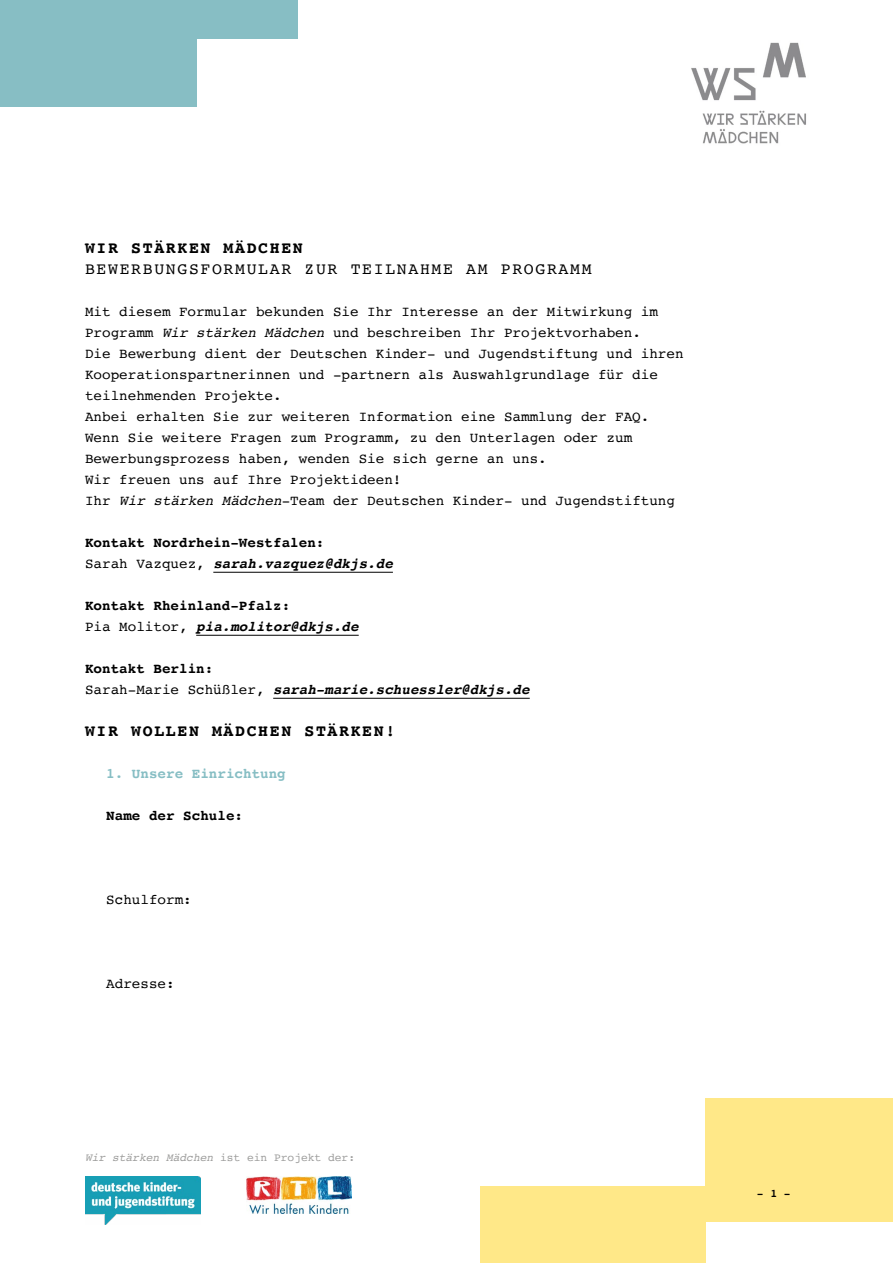
<style>
.page{position:relative;width:893px;height:1263px;background:#fff}
.page>*{position:absolute;margin:0;border:0;box-sizing:border-box;transform-origin:0 0}
.t1{font:700 16.5px "Courier";letter-spacing:.1em;color:#000}
.t2{font:16.5px "Courier";letter-spacing:.1em;color:#000}
.t3{font:14.25px/21px "Courier";color:#000}
.t4{font:700 14.25px/21px "Courier";color:#000}
.t5{font:italic 700 14.25px/21px "Courier";color:#000}
.t6{font:700 14.25px "Courier";color:#87bec4}
.t7{font:italic 11.25px "Courier";color:#9d9d9c}
.t8{font:700 11.25px "Courier";color:#000}
.s1{font-style:italic}
.s2{font-weight:400}
.s3{font-style:normal}
.s4{font-weight:400;font-style:normal}
</style>
<div class="page">
<hr style="left:213px;top:572px;width:180px;height:1px;background:#000">
<hr style="left:196px;top:635px;width:163px;height:1px;background:#000">
<hr style="left:273px;top:698px;width:257px;height:1px;background:#000">
<div style="left:0;top:0;width:196px;height:106px;background:#87bec4"></div>
<div style="left:0;top:0;width:298px;height:39px;background:#87bec4"></div>
<div style="left:706px;top:1098px;width:187px;height:123px;background:#ffe888"></div>
<div style="left:480px;top:1186px;width:226px;height:77px;background:#ffe888"></div>
<img style="left:691px;top:42px;width:115px;height:102px">
<img style="left:85px;top:1176px;width:116px;height:49px">
<img style="left:247px;top:1176px;width:105px;height:37px">
<p class="t1" style="left:85px;top:234px;width:219px">WIR STÄRKEN MÄDCHEN</p>
<p class="t2" style="left:85px;top:256px;width:508px">BEWERBUNGSFORMULAR ZUR TEILNAHME AM PROGRAMM</p>
<p class="t3" style="left:85px;top:300px;width:600px">Mit diesem Formular bekunden Sie Ihr Interesse an der Mitwirkung im Programm <span class="s1">Wir stärken Mädchen</span> und beschreiben Ihr Projektvorhaben.<br>Die Bewerbung dient der Deutschen Kinder- und Jugendstiftung und ihren Kooperationspartnerinnen und -partnern als Auswahlgrundlage für die teilnehmenden Projekte.<br>Anbei erhalten Sie zur weiteren Information eine Sammlung der FAQ.<br>Wenn Sie weitere Fragen zum Programm, zu den Unterlagen oder zum Bewerbungsprozess haben, wenden Sie sich gerne an uns.<br>Wir freuen uns auf Ihre Projektideen!<br>Ihr <span class="s1">Wir stärken Mädchen</span>-Team der Deutschen Kinder- und Jugendstiftung</p>
<p class="t4" style="left:85px;top:531px;width:309px">Kontakt Nordrhein-Westfalen:<br><span class="s2">Sarah Vazquez,</span> <span class="s1">sarah.vazquez@dkjs.de</span></p>
<p class="t4" style="left:85px;top:594px;width:275px">Kontakt Rheinland-Pfalz:<br><span class="s2">Pia Molitor,</span> <span class="s1">pia.molitor@dkjs.de</span></p>
<p class="t5" style="left:85px;top:657px;width:446px"><span class="s3">Kontakt Berlin:<br></span><span class="s4">Sarah-Marie Schüßler,</span> sarah-marie.schuessler@dkjs.de</p>
<p class="t1" style="left:85px;top:717px;width:312px">WIR WOLLEN MÄDCHEN STÄRKEN!</p>
<p class="t6" style="left:106px;top:762px;width:181px">1. Unsere Einrichtung</p>
<p class="t4" style="left:106px;top:804px;width:138px">Name der Schule:</p>
<p class="t3" style="left:106px;top:888px;width:87px">Schulform:</p>
<p class="t3" style="left:106px;top:972px;width:70px">Adresse:</p>
<p class="t7" style="left:85px;top:1148px;width:272px">Wir stärken Mädchen <span class="s3">ist ein Projekt der:</span></p>
<p class="t8" style="left:757px;top:1184px;width:35px">- 1 -</p>
</div>
